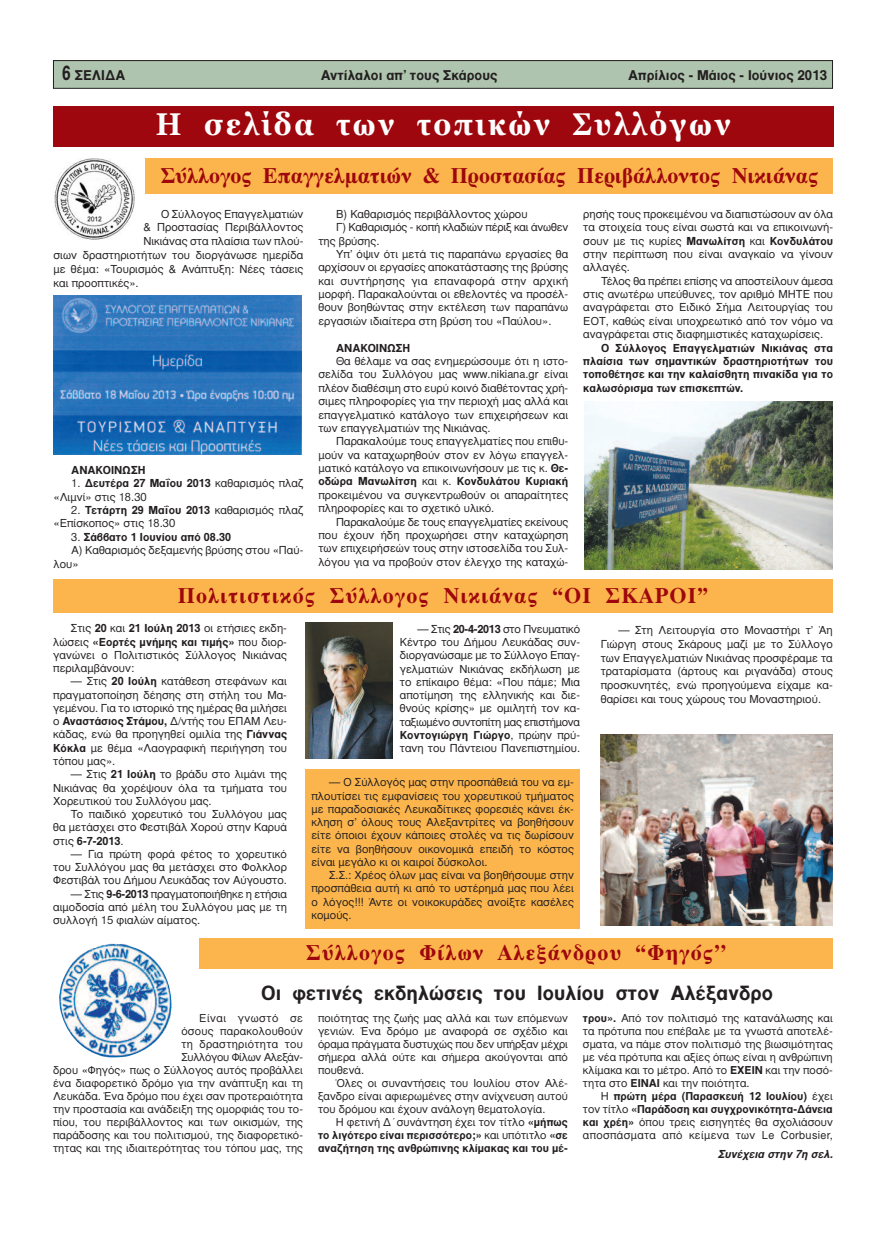
<style>
.page{position:relative;width:886px;height:1241px;background:#fff}
.page>*{position:absolute;margin:0;border:0;box-sizing:border-box;transform-origin:0 0}
.t1{font:700 31.25px "Georgia";letter-spacing:.1em;color:#fff;scale:.9 1}
.t2{font:22.5px "UB Times Bold";letter-spacing:.05em;color:#9d070d}
.t3{font:22.5px "UB Times Bold";color:#9d070d}
.t4{font:700 20px "Gr Helvetica";color:#231f20}
.t5{font:700 13.75px "Gr Helvetica";color:#231f20}
.t6{font:11.25px/13.2px "Gr Helvetica";color:#231f20;text-align:justify}
.t7{font:700 11.25px/13.4px "Gr Helvetica";color:#231f20;text-align:justify}
.t8{font:11.25px "Gr Helvetica";letter-spacing:-.02em;color:#231f20}
.t9{font:11.25px "Gr Helvetica";letter-spacing:.025em;color:#231f20}
.t10{font:italic 700 11.25px "Gr Helvetica";color:#231f20}
.t11{font:11.12px/13px "Gr Helvetica";color:#231f20;text-align:justify}
.t12{font:700 11.12px/13px "Gr Helvetica";color:#231f20;text-align:justify}
.s1{font-size:20px}
.s2{font-weight:700}
.s3{font-weight:400}
</style>
<div class="page">
<img style="left:59px;top:943px;width:113px;height:114px">
<div style="left:53px;top:61px;width:779px;height:27px;background:#afc4ae"></div>
<div style="left:53px;top:60px;width:780px;height:29px;border:1px solid #231f20"></div>
<div style="left:199px;top:938px;width:634px;height:30px;background:#fcb54c"></div>
<div style="left:53px;top:579px;width:780px;height:33px;background:#fcb54c"></div>
<div style="left:53px;top:106px;width:780px;height:41px;background:#9d070d"></div>
<div style="left:146px;top:158px;width:687px;height:36px;background:#fcb54c"></div>
<img style="left:54px;top:158px;width:81px;height:82px">
<img style="left:53px;top:295px;width:249px;height:159px">
<img style="left:584px;top:401px;width:249px;height:168px">
<img style="left:601px;top:734px;width:232px;height:191px">
<img style="left:306px;top:622px;width:86px;height:136px">
<div style="left:305px;top:769px;width:275px;height:160px;background:#fcb54c"></div>
<p class="t5" style="left:62px;top:68px;width:65px"><span class="s1">6</span> ΣΕΛΙΔΑ</p>
<p class="t5" style="left:321px;top:68px;width:178px">Αντίλαλοι απ’ τους Σκάρους</p>
<p class="t5" style="left:628px;top:68px;width:200px">Απρίλιος - Μάιος - Ιούνιος 2013</p>
<h1 class="t1" style="left:156px;top:106px;width:640px">Η σελίδα των τοπικών Συλλόγων</h1>
<h2 class="t3" style="left:160px;top:163px;width:659px">Σύλλογος Επαγγελματιών &amp; Προστασίας Περιβάλλοντος Νικιάνας</h2>
<p class="t6" style="left:161px;top:207px;width:144px">Ο Σύλλογος Επαγγελματιών</p>
<p class="t6" style="left:143px;top:221px;width:162px">&amp; Προστασίας Περιβάλλοντος</p>
<p class="t6" style="left:143px;top:235px;width:162px">Νικιάνας στα πλαίσια των πλού-</p>
<p class="t6" style="left:54px;top:249px;width:251px">σιων δραστηριοτήτων του διοργάνωσε ημερίδα</p>
<p class="t6" style="left:54px;top:262px;width:251px">με θέμα: «Τουρισμός &amp; Ανάπτυξη: Νέες τάσεις</p>
<p class="t6" style="left:54px;top:276px;width:87px">και προοπτικές».</p>
<p class="t7" style="left:71px;top:463px;width:76px">ΑΝΑΚΟΙΝΩΣΗ</p>
<p class="t6" style="left:54px;top:477px;width:251px;text-indent:18px">1. <span class="s2">Δευτέρα 27 Μαΐου 2013</span> καθαρισμός πλαζ «Λιμνί» στις 18.30</p>
<p class="t6" style="left:54px;top:503px;width:251px;text-indent:18px">2. <span class="s2">Τετάρτη 29 Μαΐου 2013</span> καθαρισμός πλαζ «Επίσκοπος» στις 18.30</p>
<p class="t7" style="left:71px;top:530px;width:161px"><span class="s3">3.</span> Σάββατο 1 Ιουνίου από 08.30</p>
<p class="t6" style="left:71px;top:544px;width:234px">Α) Καθαρισμός δεξαμενής βρύσης στου «Παύ-</p>
<p class="t6" style="left:54px;top:557px;width:27px">λου»</p>
<p class="t6" style="left:336px;top:207px;width:193px">Β) Καθαρισμός περιβάλλοντος χώρου</p>
<p class="t8" style="left:336px;top:221px;width:234px">Γ) Καθαρισμός - κοπή κλαδιών πέριξ και άνωθεν</p>
<p class="t6" style="left:318px;top:234px;width:63px">της βρύσης.</p>
<p class="t6" style="left:336px;top:247px;width:234px">Υπ’ όψιν ότι μετά τις παραπάνω εργασίες θα</p>
<p class="t6" style="left:318px;top:261px;width:251px">αρχίσουν οι εργασίες αποκατάστασης της βρύσης</p>
<p class="t9" style="left:318px;top:275px;width:251px">και συντήρησης για επαναφορά στην αρχική</p>
<p class="t6" style="left:318px;top:288px;width:251px">μορφή. Παρακαλούνται οι εθελοντές να προσέλ-</p>
<p class="t6" style="left:318px;top:301px;width:251px">θουν βοηθώντας στην εκτέλεση των παραπάνω</p>
<p class="t6" style="left:318px;top:314px;width:235px">εργασιών ιδιαίτερα στη βρύση του «Παύλου».</p>
<p class="t7" style="left:336px;top:341px;width:76px">ΑΝΑΚΟΙΝΩΣΗ</p>
<p class="t6" style="left:318px;top:354px;width:251px;text-indent:18px">Θα θέλαμε να σας ενημερώσουμε ότι η ιστο&shy;σελίδα του Συλλόγου μας www.nikiana.gr είναι πλέον διαθέσιμη στο ευρύ κοινό διαθέτοντας χρή&shy;σιμες πληροφορίες για την περιοχή μας αλλά και επαγγελματικό κατάλογο των επιχειρήσεων και των επαγγελματιών της Νικιάνας.</p>
<p class="t6" style="left:318px;top:435px;width:251px;text-indent:18px">Παρακαλούμε τους επαγγελματίες που επιθυ&shy;μούν να καταχωρηθούν στον εν λόγω επαγγελ&shy;ματικό κατάλογο να επικοινωνήσουν με τις κ. <span class="s2">Θε&shy;οδώρα Μανωλίτση</span> και κ. <span class="s2">Κονδυλάτου Κυριακή </span>προκειμένου να συγκεντρωθούν οι απαραίτητες πληροφορίες και το σχετικό υλικό.</p>
<p class="t6" style="left:318px;top:515px;width:251px;text-indent:18px">Παρακαλούμε δε τους επαγγελματίες εκείνους που έχουν ήδη προχωρήσει στην καταχώρηση των επιχειρήσεών τους στην ιστοσελίδα του Συλ&shy;λόγου για να προβούν στον έλεγχο της καταχώ-</p>
<p class="t6" style="left:583px;top:207px;width:251px">ρησής τους προκειμένου να διαπιστώσουν αν όλα τα στοιχεία τους είναι σωστά και να επικοινωνή&shy;σουν με τις κυρίες <span class="s2">Μανωλίτση</span> και <span class="s2">Κονδυλάτου </span>στην περίπτωση που είναι αναγκαίο να γίνουν αλλαγές.</p>
<p class="t6" style="left:583px;top:274px;width:251px;text-indent:18px">Τέλος θα πρέπει επίσης να αποστείλουν άμεσα στις ανωτέρω υπεύθυνες, τον αριθμό ΜΗΤΕ που αναγράφεται στο Ειδικό Σήμα Λειτουργίας του ΕΟΤ, καθώς είναι υποχρεωτικό από τον νόμο να αναγράφεται στις διαφημιστικές καταχωρίσεις.</p>
<p class="t7" style="left:583px;top:341px;width:251px;text-indent:18px">Ο Σύλλογος Επαγγελματιών Νικιάνας στα πλαίσια των σημαντικών δραστηριοτήτων του τοποθέτησε και την καλαίσθητη πινακίδα για το καλωσόρισμα των επισκεπτών.</p>
<h2 class="t2" style="left:178px;top:582px;width:532px">Πολιτιστικός Σύλλογος Νικιάνας “ΟΙ ΣΚΑΡΟΙ”</h2>
<p class="t6" style="left:601px;top:623px;width:234px;line-height:13.8px;text-indent:18px">― Στη Λειτουργία στο Μοναστήρι τ’ Άη Γιώργη στους Σκάρους μαζί με το Σύλλογο των Επαγγελματιών Νικιάνας προσφέραμε τα τραταρίσματα (άρτους και ριγανάδα) στους προσκυνητές, ενώ προηγούμενα είχαμε κα&shy;θαρίσει και τους χώρους του Μοναστηριού.</p>
<p class="t6" style="left:53px;top:622px;width:235px;text-indent:18px">Στις <span class="s2">20</span> και <span class="s2">21 Ιούλη 2013</span> οι ετήσιες εκδη&shy;λώσεις <span class="s2">«Εορτές μνήμης και τιμής»</span> που διορ&shy;γανώνει ο Πολιτιστικός Σύλλογος Νικιάνας περιλαμβάνουν:</p>
<p class="t6" style="left:53px;top:675px;width:235px;text-indent:18px">― Στις <span class="s2">20 Ιούλη</span> κατάθεση στεφάνων και πραγματοποίηση δέησης στη στήλη του Μα&shy;γεμένου. Για το ιστορικό της ημέρας θα μιλήσει ο <span class="s2">Αναστάσιος Στάμου,</span> Δ/ντής του ΕΠΑΜ Λευ&shy;κάδας, ενώ θα προηγηθεί ομιλία της <span class="s2">Γιάννας Κόκλα</span> με θέμα «Λαογραφική περιήγηση του τόπου μας».</p>
<p class="t6" style="left:53px;top:767px;width:235px;text-indent:18px">― Στις <span class="s2">21 Ιούλη</span> το βράδυ στο λιμάνι της Νικιάνας θα χορέψουν όλα τα τμήματα του Χορευτικού του Συλλόγου μας.</p>
<p class="t6" style="left:53px;top:807px;width:235px;text-indent:18px">Το παιδικό χορευτικό του Συλλόγου μας θα μετάσχει στο Φεστιβάλ Χορού στην Καρυά στις <span class="s2">6-7-2013</span>.</p>
<p class="t6" style="left:71px;top:847px;width:218px">― Για πρώτη φορά φέτος το χορευτικό</p>
<p class="t6" style="left:53px;top:860px;width:235px">του Συλλόγου μας θα μετάσχει στο Φολκλορ</p>
<p class="t6" style="left:53px;top:873px;width:235px">Φεστιβάλ του Δήμου Λευκάδας τον Αύγουστο.</p>
<p class="t8" style="left:71px;top:887px;width:218px">― Στις <span class="s2">9-6-2013</span> πραγματοποιήθηκε η ετήσια</p>
<p class="t6" style="left:53px;top:900px;width:235px">αιμοδοσία από μέλη του Συλλόγου μας με τη</p>
<p class="t6" style="left:53px;top:913px;width:149px">συλλογή 15 φιαλών αίματος.</p>
<p class="t6" style="left:400px;top:622px;width:182px;text-indent:18px">― Στις <span class="s2">20-4-2013</span> στο Πνευματικό Κέντρο του Δήμου Λευκάδας συν&shy;διοργανώσαμε με το Σύλλογο Επαγ&shy;γελματιών Νικιάνας εκδήλωση με το επίκαιρο θέμα: «Που πάμε; Μια αποτίμηση της ελληνικής και διε&shy;θνούς κρίσης» με ομιλητή τον κα&shy;ταξιωμένο συντοπίτη μας επιστήμονα <span class="s2">Κοντογιώργη Γιώργο</span>, πρώην πρύ&shy;τανη του Πάντειου Πανεπιστημίου.</p>
<p class="t6" style="left:311px;top:775px;width:264px;text-indent:18px">― Ο Σύλλογός μας στην προσπάθειά του να εμ&shy;πλουτίσει τις εμφανίσεις του χορευτικού τμήματος με παραδοσιακές Λευκαδίτικες φορεσιές κάνει έκ&shy;κληση σ’ όλους τους Αλεξαντρίτες να βοηθήσουν είτε όποιοι έχουν κάποιες στολές να τις δωρίσουν είτε να βοηθήσουν οικονομικά επειδή το κόστος είναι μεγάλο κι οι καιροί δύσκολοι.</p>
<p class="t6" style="left:311px;top:868px;width:264px;text-indent:18px">Σ.Σ.: Χρέος όλων μας είναι να βοηθήσουμε στην προσπάθεια αυτή κι από το υστέρημά μας που λέει ο λόγος!!! Άντε οι νοικοκυράδες ανοίξτε κασέλες κομούς.</p>
<h2 class="t2" style="left:306px;top:939px;width:422px">Σύλλογος Φίλων Αλεξάνδρου “Φηγός’’</h2>
<h3 class="t4" style="left:261px;top:982px;width:514px">Οι φετινές εκδηλώσεις του Ιουλίου στον Αλέξανδρο</h3>
<p class="t11" style="left:53px;top:1011px;width:251px;text-align:right">Είναι γνωστό σε<br>όσους παρακολουθούν<br>τη δραστηριότητα του<br>Συλλόγου Φίλων Αλεξάν-<br>δρου «Φηγός» πως ο Σύλλογος αυτός προβάλλει ένα διαφορετικό δρόμο για την ανάπτυξη και τη Λευκάδα. Ένα δρόμο που έχει σαν προτεραιότητα την προστασία και ανάδειξη της ομορφιάς του το&shy;πίου, του περιβάλλοντος και των οικισμών, της παράδοσης και του πολιτισμού, της διαφορετικό&shy;τητας και της ιδιαιτερότητας του τόπου μας, της</p>
<p class="t11" style="left:318px;top:1011px;width:251px">ποιότητας της ζωής μας αλλά και των επόμενων γενιών. Ένα δρόμο με αναφορά σε σχέδιο και όραμα πράγματα δυστυχώς που δεν υπήρξαν μέχρι σήμερα αλλά ούτε και σήμερα ακούγονται από πουθενά.</p>
<p class="t11" style="left:318px;top:1076px;width:251px;text-indent:18px">Όλες οι συναντήσεις του Ιουλίου στον Αλέ&shy;ξανδρο είναι αφιερωμένες στην ανίχνευση αυτού του δρόμου και έχουν ανάλογη θεματολογία.</p>
<p class="t12" style="left:318px;top:1115px;width:251px;text-indent:18px"><span class="s3">Η φετινή Δ΄συνάντηση έχει τον τίτλο</span> «μήπως το λιγότερο είναι περισσότερο;» <span class="s3">και υπότιτλο</span> «σε αναζήτηση της ανθρώπινης κλίμακας και του μέ-</p>
<p class="t11" style="left:583px;top:1011px;width:251px"><span class="s2">τρου».</span> Από τον πολιτισμό της κατανάλωσης και τα πρότυπα που επέβαλε με τα γνωστά αποτελέ&shy;σματα, να πάμε στον πολιτισμό της βιωσιμότητας με νέα πρότυπα και αξίες όπως είναι η ανθρώπινη κλίμακα και το μέτρο. Από το <span class="s2">ΕΧΕΙΝ</span> και την ποσό&shy;τητα στο <span class="s2">ΕΙΝΑΙ</span> και την ποιότητα.</p>
<p class="t11" style="left:583px;top:1089px;width:251px;text-indent:18px">Η <span class="s2">πρώτη μέρα (Παρασκευή 12 Ιουλίου)</span> έχει τον τίτλο <span class="s2">«Παράδοση και συγχρονικότητα-Δάνεια και χρέη»</span> όπου τρεις εισηγητές θα σχολιάσουν αποσπάσματα από κείμενα των Le Corbusier,</p>
<p class="t10" style="left:718px;top:1147px;width:119px">Συνέχεια στην 7η σελ.</p>
</div>
